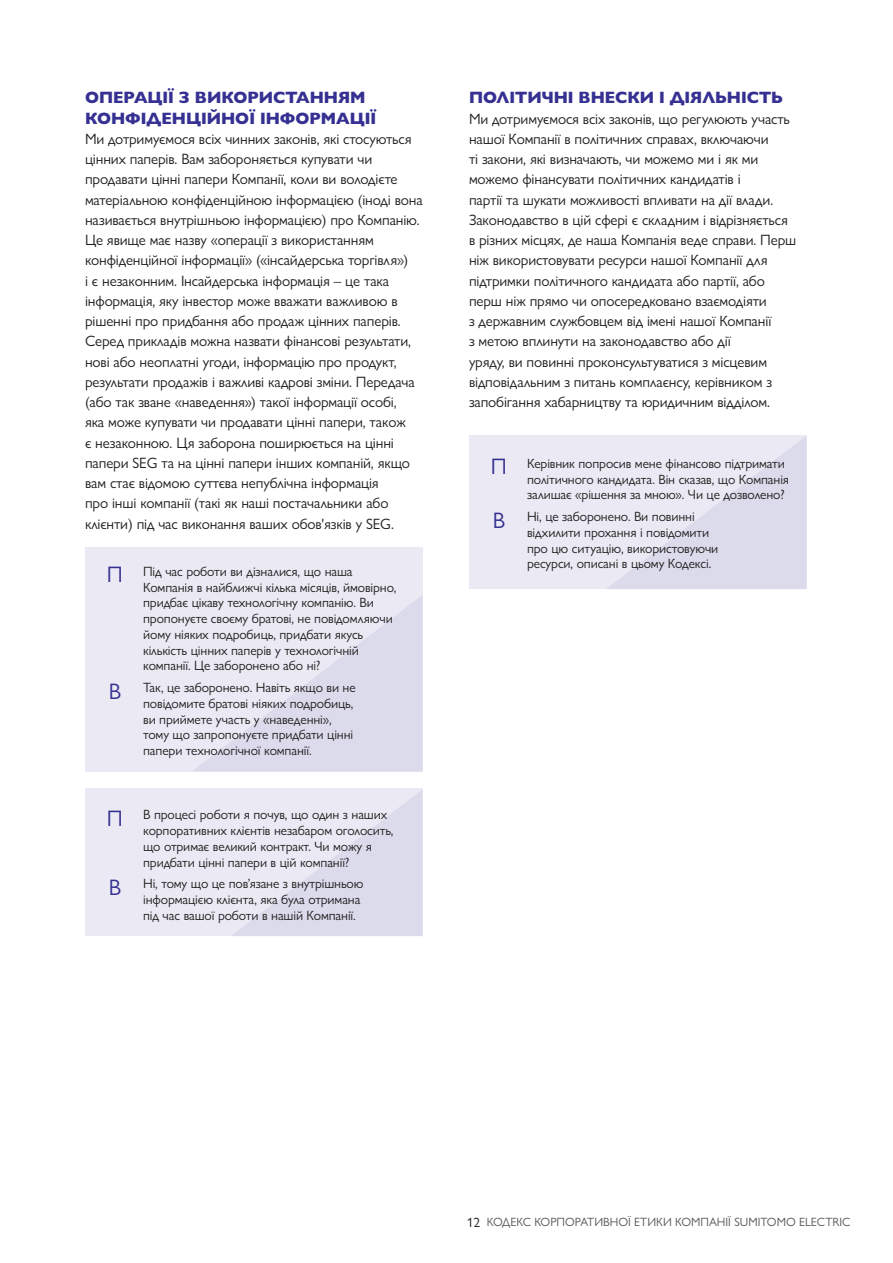
<style>
.page{position:relative;width:893px;height:1263px;background:#fff}
.page>*{position:absolute;margin:0;border:0;box-sizing:border-box;transform-origin:0 0}
.BLUE_HEADS{font:800 16.5px/20.2px "Gill Sans Nova";color:#353092}
.BODY{font:15px/20.2px "Gill Sans Nova";letter-spacing:-.01em;color:#231f20}
.t1{font:13.5px/15.8px "Gill Sans Nova";letter-spacing:-.01em;color:#231f20}
.t2{font:12px "Gill Sans Nova";color:#57585a}
.s1{font-size:22.5px;color:#353092}
.s2{font-size:13.5px;color:#231f20}
</style>
<div class="page">
<div style="left:85px;top:547px;width:338px;height:224px;background:#ebeaf4"></div>
<svg style="left:191px;top:596px;width:232px;height:176px"></svg>
<div style="left:85px;top:788px;width:338px;height:148px;background:#ebeaf4"></div>
<svg style="left:232px;top:790px;width:190px;height:146px"></svg>
<div style="left:469px;top:435px;width:337px;height:154px;background:#ebeaf4"></div>
<svg style="left:607px;top:437px;width:199px;height:152px"></svg>
<p class="BLUE_HEADS" style="left:85px;top:88px;width:293px">ОПЕРАЦІЇ З ВИКОРИСТАННЯМ<br>КОНФІДЕНЦІЙНОЇ ІНФОРМАЦІЇ</p>
<p class="BODY" style="left:85px;top:128px;width:339px">Ми дотримуємося всіх чинних законів, які стосуються цінних паперів. Вам забороняється купувати чи продавати цінні папери Компанії, коли ви володієте матеріальною конфіденційною інформацією (іноді вона називається внутрішньою інформацією) про Компанію.<br>Це явище має назву «операції з використанням конфіденційної інформації» («інсайдерська торгівля»)<br>і є незаконним. Інсайдерська інформація – це така інформація, яку інвестор може вважати важливою в рішенні про придбання або продаж цінних паперів.<br>Серед прикладів можна назвати фінансові результати, нові або неоплатні угоди, інформацію про продукт, результати продажів і важливі кадрові зміни. Передача (або так зване «наведення») такої інформації особі,<br>яка може купувати чи продавати цінні папери, також<br>є незаконною. Ця заборона поширюється на цінні папери SEG та на цінні папери інших компаній, якщо вам стає відомою суттєва непублічна інформація<br>про інші компанії (такі як наші постачальники або клієнти) під час виконання ваших обов'язків у SEG.</p>
<p class="t1" style="left:143px;top:563px;width:255px;text-indent:-36px"><span class="s1">П</span> Під час роботи ви дізналися, що наша Компанія в найближчі кілька місяців, ймовірно, придбає цікаву технологічну компанію. Ви пропонуєте своєму братові, не повідомляючи йому ніяких подробиць, придбати якусь кількість цінних паперів у технологічній компанії. Це заборонено або ні?</p>
<p class="t1" style="left:143px;top:679px;width:214px;text-indent:-34px"><span class="s1">В</span> Так, це заборонено. Навіть якщо ви не повідомите братові ніяких подробиць, ви приймете участь у «наведенні», тому що запропонуєте придбати цінні папери технологічної компанії.</p>
<p class="t1" style="left:143px;top:807px;width:252px;text-indent:-36px"><span class="s1">П</span> В процесі роботи я почув, що один з наших корпоративних клієнтів незабаром оголосить, що отримає великий контракт. Чи можу я придбати цінні папери в цій компанії?</p>
<p class="t1" style="left:143px;top:876px;width:222px;text-indent:-34px"><span class="s1">В</span> Ні, тому що це пов’язане з внутрішньою інформацією клієнта, яка була отримана під час вашої роботи в нашій Компанії.</p>
<p class="BLUE_HEADS" style="left:469px;top:88px;width:315px">ПОЛІТИЧНІ ВНЕСКИ І ДІЯЛЬНІСТЬ</p>
<p class="BODY" style="left:469px;top:108px;width:329px">Ми дотримуємося всіх законів, що регулюють участь нашої Компанії в політичних справах, включаючи<br>ті закони, які визначають, чи можемо ми і як ми можемо фінансувати політичних кандидатів і<br>партії та шукати можливості впливати на дії влади.<br>Законодавство в цій сфері є складним і відрізняється в різних місцях, де наша Компанія веде справи. Перш ніж використовувати ресурси нашої Компанії для підтримки політичного кандидата або партії, або перш ніж прямо чи опосередковано взаємодіяти<br>з державним службовцем від імені нашої Компанії<br>з метою вплинути на законодавство або дії<br>уряду, ви повинні проконсультуватися з місцевим відповідальним з питань комплаєнсу, керівником з запобігання хабарництву та юридичним відділом.</p>
<p class="t1" style="left:527px;top:455px;width:263px;text-indent:-36px"><span class="s1">П</span> Керівник попросив мене фінансово підтримати політичного кандидата. Він сказав, що Компанія залишає «рішення за мною». Чи це дозволено?</p>
<p class="t1" style="left:527px;top:509px;width:193px;text-indent:-34px"><span class="s1">В</span> Ні, це заборонено. Ви повинні відхилити прохання і повідомити про цю ситуацію, використовуючи ресурси, описані в цьому Кодексі.</p>
<p class="t2" style="left:467px;top:1215px;width:385px"><span class="s2">12</span> КОДЕКС КОРПОРАТИВНОЇ ЕТИКИ КОМПАНІЇ SUMITOMO ELECTRIC</p>
</div>
